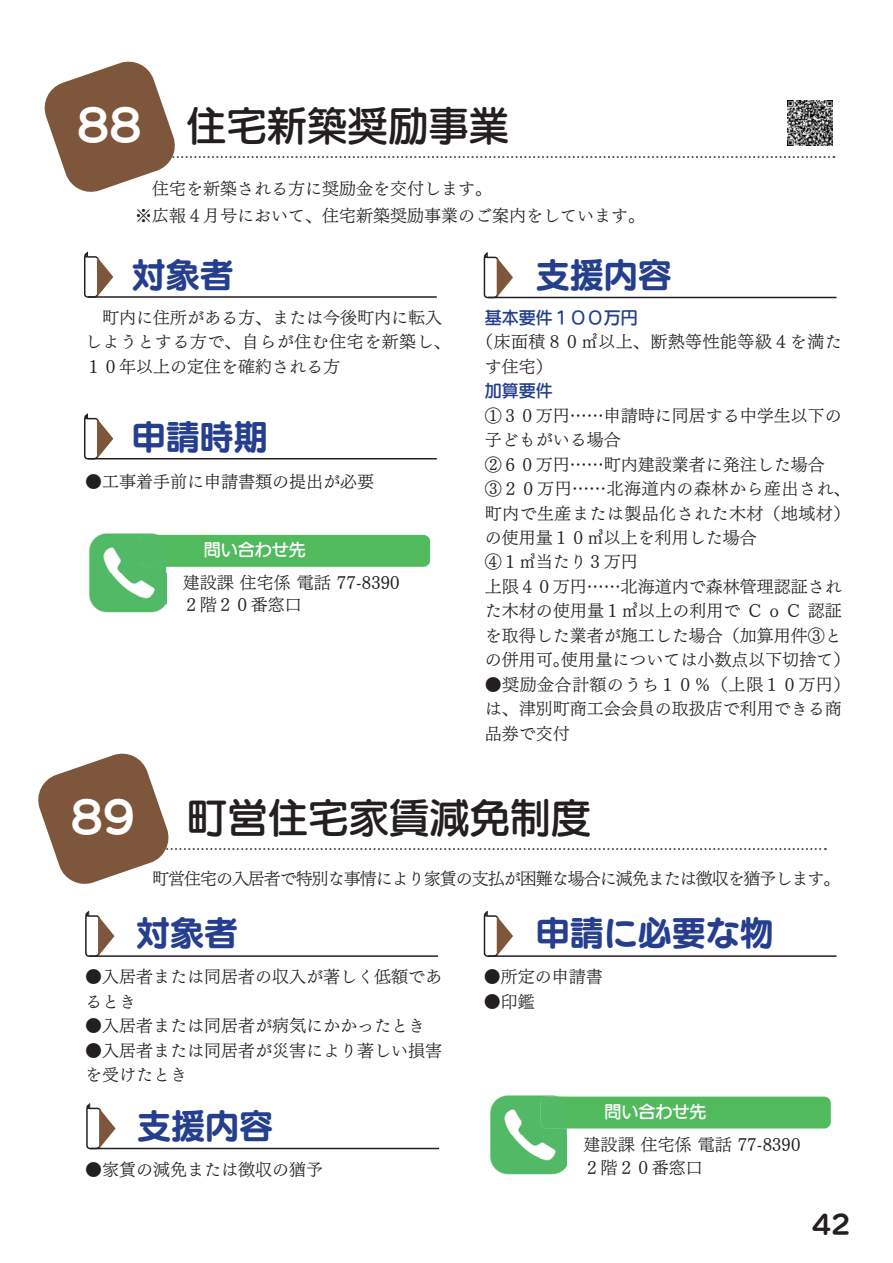
<style>
.page{position:relative;width:893px;height:1263px;background:#fff}
.page>*{position:absolute;margin:0;border:0;box-sizing:border-box;transform-origin:0 0}
.t1{font:42.45px "UD Marugo Large Pr 6 N B";color:#fff}
.t2{font:40.35px "UD Marugo Large Pr 6 N DB";color:#231f20}
.t3{font:34.05px "UD Marugo Large Pr 6 N B";color:#253f8e}
.t4{font:25.5px "UD Marugo Large Pr 6 N B";color:#231f20}
.t5{font:16.95px/24.5px "UD Mincho Pr 6 N L";color:#231f20}
.t6{font:16.95px "UD Mincho Pr 6 N L";letter-spacing:-.06em;color:#231f20}
.t7{font:16.95px/24.5px "UD Mincho Pr 6 N L";letter-spacing:.025em;color:#231f20}
.t8{font:16.95px "UD Marugo Large Pr 6 N DB";color:#253f8e}
.t9{font:16.95px "UD Marugo Large Pr 6 N DB";color:#fff}
</style>
<div class="page">
<svg style="left:44px;top:61px;width:790px;height:131px"></svg>
<svg style="left:84px;top:251px;width:29px;height:47px"></svg>
<hr style="left:88px;top:296px;width:349px;height:2px;background:#231f20">
<svg style="left:84px;top:413px;width:29px;height:47px"></svg>
<hr style="left:88px;top:458px;width:349px;height:1px;background:#231f20">
<svg style="left:483px;top:252px;width:30px;height:47px"></svg>
<hr style="left:488px;top:297px;width:348px;height:1px;background:#231f20">
<div style="left:140px;top:535px;width:290px;height:32px;background:#51ba5d;border-radius:7px"></div>
<img style="left:89px;top:533px;width:77px;height:80px">
<img style="left:140px;top:535px;width:26px;height:32px">
<svg style="left:38px;top:753px;width:788px;height:131px"></svg>
<svg style="left:85px;top:910px;width:30px;height:47px"></svg>
<hr style="left:89px;top:955px;width:349px;height:2px;background:#231f20">
<svg style="left:86px;top:1103px;width:30px;height:47px"></svg>
<hr style="left:90px;top:1148px;width:349px;height:1px;background:#231f20">
<svg style="left:483px;top:910px;width:30px;height:47px"></svg>
<hr style="left:488px;top:955px;width:349px;height:2px;background:#231f20">
<div style="left:541px;top:1096px;width:290px;height:32px;background:#51ba5d;border-radius:7px"></div>
<img style="left:490px;top:1095px;width:77px;height:80px">
<img style="left:541px;top:1096px;width:26px;height:32px">
<h1 class="t1" style="left:77px;top:101px;width:66px">88</h1>
<h2 class="t2" style="left:186px;top:103px;width:325px">住宅新築奨励事業</h2>
<p class="t5" style="left:135px;top:173px;width:512px;line-height:27.3px">　住宅を新築される方に奨励金を交付します。<br>※広報４月号において、住宅新築奨励事業のご案内をしています。</p>
<h3 class="t3" style="left:132px;top:256px;width:104px">対象者</h3>
<h3 class="t3" style="left:536px;top:256px;width:138px">支援内容</h3>
<p class="t5" style="left:85px;top:304px;width:367px">　町内に住所がある方、または今後町内に転入しようとする方で、自らが住む住宅を新築し、<br>１０年以上の定住を確約される方</p>
<p class="t8" style="left:485px;top:308px;width:155px">基本要件１００万円</p>
<p class="t7" style="left:485px;top:328px;width:359px;text-indent:-9px">（床面積８０㎡以上、断熱等性能等級４を満たす住宅）</p>
<p class="t8" style="left:485px;top:381px;width:70px">加算要件</p>
<p class="t5" style="left:485px;top:402px;width:367px">①３０万円……申請時に同居する中学生以下の子どもがいる場合<br>②６０万円……町内建設業者に発注した場合<br>③２０万円……北海道内の森林から産出され、町内で生産または製品化された木材（地域材）の使用量１０㎥以上を利用した場合<br>④１㎥当たり３万円<br>上限４０万円……北海道内で森林管理認証された木材の使用量１㎥以上の利用で C ｏ C 認証を取得した業者が施工した場合（加算用件③との併用可。使用量については小数点以下切捨て）</p>
<p class="t5" style="left:485px;top:671px;width:367px">●奨励金合計額のうち１０％（上限１０万円）は、津別町商工会会員の取扱店で利用できる商品券で交付</p>
<h3 class="t3" style="left:132px;top:418px;width:138px">申請時期</h3>
<p class="t5" style="left:85px;top:468px;width:291px">●工事着手前に申請書類の提出が必要</p>
<p class="t9" style="left:204px;top:540px;width:104px">問い合わせ先</p>
<p class="t5" style="left:183px;top:570px;width:218px;line-height:22.4px">建設課 住宅係 電話 77-8390<br>２階２０番窓口</p>
<h1 class="t1" style="left:71px;top:793px;width:66px">89</h1>
<h2 class="t2" style="left:187px;top:795px;width:405px">町営住宅家賃減免制度</h2>
<p class="t6" style="left:136px;top:863px;width:706px">　町営住宅の入居者で特別な事情により家賃の支払が困難な場合に減免または徴収を猶予します。</p>
<h3 class="t3" style="left:136px;top:914px;width:104px">対象者</h3>
<h3 class="t3" style="left:536px;top:914px;width:240px">申請に必要な物</h3>
<p class="t5" style="left:85px;top:963px;width:359px">●入居者または同居者の収入が著しく低額であるとき</p>
<p class="t5" style="left:85px;top:1012px;width:342px">●入居者または同居者が病気にかかったとき</p>
<p class="t5" style="left:85px;top:1037px;width:359px">●入居者または同居者が災害により著しい損害を受けたとき</p>
<p class="t5" style="left:484px;top:963px;width:121px">●所定の申請書</p>
<p class="t5" style="left:484px;top:988px;width:53px">●印鑑</p>
<h3 class="t3" style="left:137px;top:1107px;width:138px">支援内容</h3>
<p class="t5" style="left:85px;top:1156px;width:240px">●家賃の減免または徴収の猶予</p>
<p class="t9" style="left:604px;top:1102px;width:104px">問い合わせ先</p>
<p class="t5" style="left:584px;top:1132px;width:218px;line-height:22.4px">建設課 住宅係 電話 77-8390<br>２階２０番窓口</p>
<h3 class="t4" style="left:812px;top:1211px;width:40px">42</h3>
</div>
